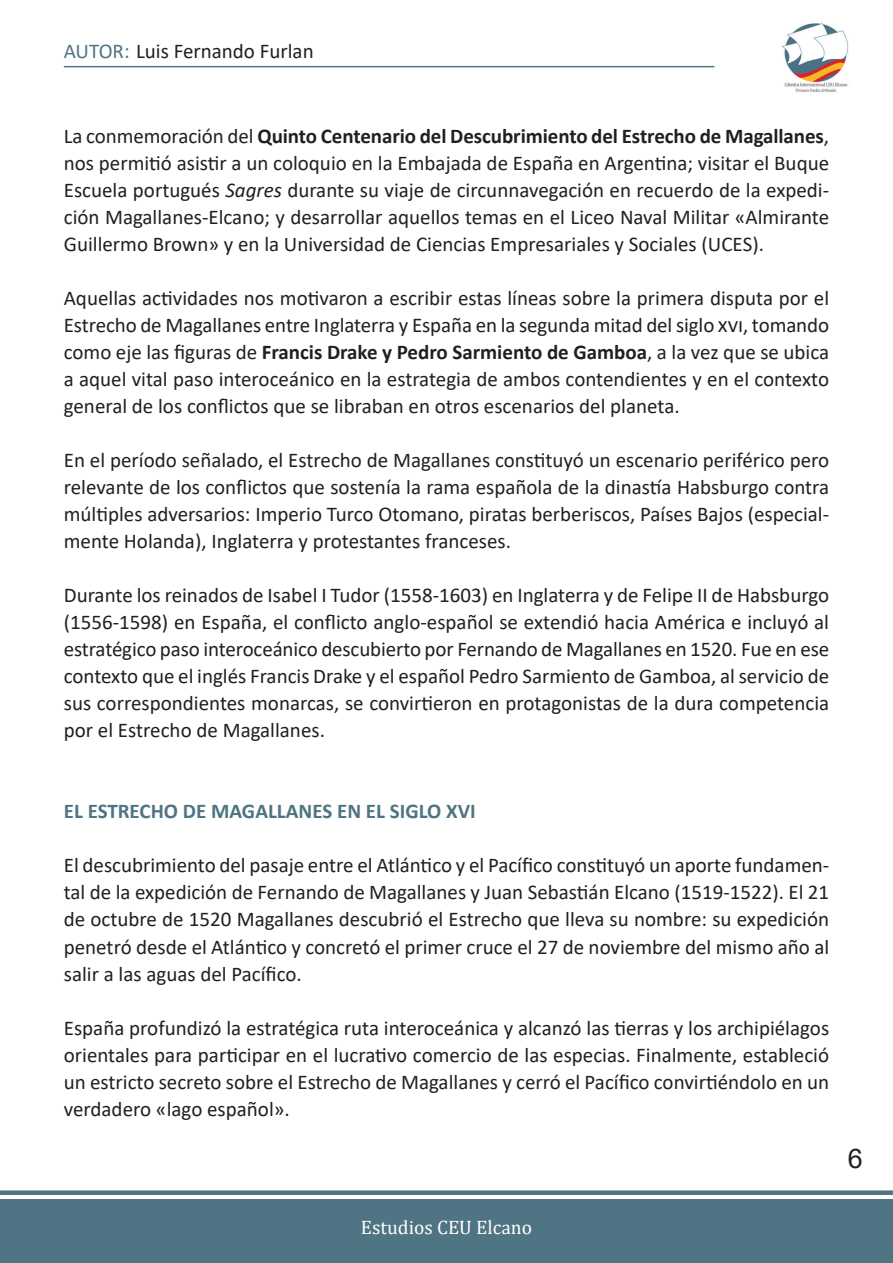
<style>
.page{position:relative;width:893px;height:1263px;background:#fff}
.page>*{position:absolute;margin:0;border:0;box-sizing:border-box;transform-origin:0 0}
.t1{font:27px "Arial";color:#231f20}
.t2{font:21px/27px "Calibri";color:#231f20;text-align:justify}
.t3{font:700 21px "Calibri";color:#4f7483}
.t4{font:19.5px "Cambria";color:#fff}
.s1{color:#4f7483}
.s2{font-weight:700}
.s3{font-style:italic}
</style>
<div class="page">
<div style="left:0;top:1190px;width:893px;height:5px;background:#4f7483"></div>
<div style="left:0;top:1199px;width:893px;height:64px;background:#4f7483"></div>
<img style="left:782px;top:23px;width:67px;height:69px">
<hr style="left:64px;top:66px;width:650px;height:1px;background:#4f7483">
<p class="t2" style="left:64px;top:37px;width:251px"><span class="s1">AUTOR:</span> Luis Fernando Furlan</p>
<p class="t2" style="left:64px;top:122px;width:767px">La conmemoración del <span class="s2">Quinto Centenario del Descubrimiento del Estrecho de Magallanes</span>, nos permitió asistir a un coloquio en la Embajada de España en Argentina; visitar el Buque Escuela portugués <span class="s3">Sagres</span> durante su viaje de circunnavegación en recuerdo de la expedi&shy;ción Magallanes-Elcano; y desarrollar aquellos temas en el Liceo Naval Militar «Almirante Guillermo Brown» y en la Universidad de Ciencias Empresariales y Sociales (UCES).</p>
<p class="t2" style="left:64px;top:284px;width:767px">Aquellas actividades nos motivaron a escribir estas líneas sobre la primera disputa por el Estrecho de Magallanes entre Inglaterra y España en la segunda mitad del siglo xvi, tomando como eje las figuras de <span class="s2">Francis Drake y Pedro Sarmiento de Gamboa</span>, a la vez que se ubica a aquel vital paso interoceánico en la estrategia de ambos contendientes y en el contexto general de los conflictos que se libraban en otros escenarios del planeta.</p>
<p class="t2" style="left:64px;top:446px;width:767px">En el período señalado, el Estrecho de Magallanes constituyó un escenario periférico pero relevante de los conflictos que sostenía la rama española de la dinastía Habsburgo contra múltiples adversarios: Imperio Turco Otomano, piratas berberiscos, Países Bajos (especial&shy;mente Holanda), Inglaterra y protestantes franceses.</p>
<p class="t2" style="left:64px;top:581px;width:767px">Durante los reinados de Isabel I Tudor (1558-1603) en Inglaterra y de Felipe II de Habsburgo (1556-1598) en España, el conflicto anglo-español se extendió hacia América e incluyó al estratégico paso interoceánico descubierto por Fernando de Magallanes en 1520. Fue en ese contexto que el inglés Francis Drake y el español Pedro Sarmiento de Gamboa, al servicio de sus correspondientes monarcas, se convirtieron en protagonistas de la dura competencia por el Estrecho de Magallanes.</p>
<p class="t3" style="left:64px;top:797px;width:413px">EL ESTRECHO DE MAGALLANES EN EL SIGLO XVI</p>
<p class="t2" style="left:64px;top:851px;width:767px">El descubrimiento del pasaje entre el Atlántico y el Pacífico constituyó un aporte fundamen&shy;tal de la expedición de Fernando de Magallanes y Juan Sebastián Elcano (1519-1522). El 21 de octubre de 1520 Magallanes descubrió el Estrecho que lleva su nombre: su expedición penetró desde el Atlántico y concretó el primer cruce el 27 de noviembre del mismo año al salir a las aguas del Pacífico.</p>
<p class="t2" style="left:64px;top:1013px;width:767px">España profundizó la estratégica ruta interoceánica y alcanzó las tierras y los archipiélagos orientales para participar en el lucrativo comercio de las especias. Finalmente, estableció un estricto secreto sobre el Estrecho de Magallanes y cerró el Pacífico convirtiéndolo en un verdadero «lago español».</p>
<p class="t1" style="left:848px;top:1140px;width:17px">6</p>
<p class="t4" style="left:361px;top:1215px;width:173px">Estudios CEU Elcano</p>
</div>
